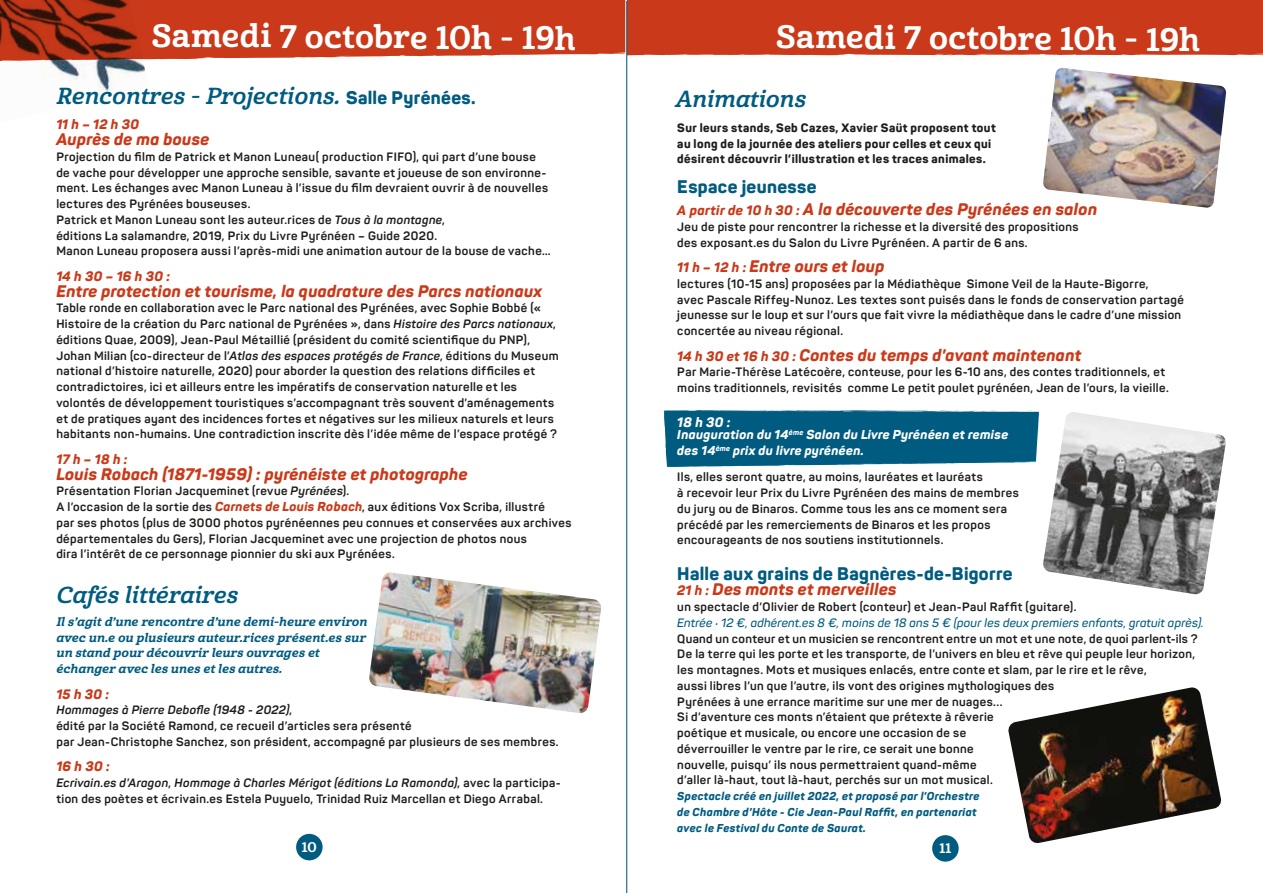
<style>
.page{position:relative;width:1263px;height:893px;background:#fff}
.page>*{position:absolute;margin:0;border:0;box-sizing:border-box;transform-origin:0 0}
.t1{font:31.65px "Cabrito Nor Bol";letter-spacing:.005em;color:#fff}
.t2{font:22.5px "Cabrito Nor Bol It";letter-spacing:.005em;color:#005b80}
.t3{font:800 18px "Panton";letter-spacing:.02em;color:#005b80}
.t4{font:italic 800 16.5px "Panton";letter-spacing:.025em;color:#ca3919}
.t5{font:italic 800 13.5px "Panton";letter-spacing:.025em;color:#ca3919}
.t6{font:italic 800 13.5px "Panton";color:#fff}
.t7{font:13.5px "Cabrito Nor Bol";color:#fff}
.t8{font:italic 800 12.75px/15.8px "Panton";letter-spacing:.03em;color:#fff}
.t9{font:700 12px/15.8px "Panton";letter-spacing:.035em;color:#1d1d1b}
.t10{font:12px/15.8px "Cabrito Nor Ex B It";letter-spacing:.02em;color:#005b80}
.t11{font:800 12px/15.8px "Panton";letter-spacing:.035em;color:#1d1d1b}
.t12{font:italic 600 12px "Panton";letter-spacing:.02em;color:#005b80}
.t13{font:italic 700 12px "Panton";letter-spacing:.03em;color:#1d1d1b}
.t14{font:italic 800 11.25px/15.8px "Panton";letter-spacing:.035em;color:#005b80}
.s1{font-family:"Panton";font-weight:800;font-size:18px}
.s2{font-style:italic}
.s3{font-weight:800;font-style:italic;font-size:12.75px;color:#ca3919}
.s4{font-size:13.5px}
</style>
<div class="page">
<img style="left:42px;top:62px;width:103px;height:30px">
<img style="left:369px;top:572px;width:233px;height:141px">
<div style="left:296px;top:834px;width:27px;height:26px;background:#005b80;border-radius:50%"></div>
<svg style="left:664px;top:410px;width:375px;height:57px;background:#126688"></svg>
<svg style="left:0;top:0;width:1263px;height:62px;background:#c84a2e"></svg>
<img style="left:1043px;top:68px;width:183px;height:140px">
<img style="left:1043px;top:412px;width:183px;height:183px">
<img style="left:1008px;top:687px;width:214px;height:157px">
<div style="left:932px;top:835px;width:27px;height:27px;background:#005b80;border-radius:50%"></div>
<hr style="left:626px;top:1px;width:1px;height:892px;background:#005b80">
<h1 class="t1" style="left:152px;top:17px;width:426px">Samedi 7 octobre 10h - 19h</h1>
<h2 class="t2" style="left:56px;top:82px;width:421px">Rencontres - Projections. <span class="s1">Salle Pyrénées.</span></h2>
<p class="t5" style="left:56px;top:116px;width:84px">11 h – 12 h 30</p>
<h3 class="t4" style="left:56px;top:129px;width:155px">Auprès de ma bouse</h3>
<p class="t9" style="left:56px;top:149px;width:496px">Projection du film de Patrick et Manon Luneau( production FIFO), qui part d’une bouse de vache pour développer une approche sensible, savante et joueuse de son environne&shy;ment. Les échanges avec Manon Luneau à l’issue du film devraient ouvrir à de nouvelles lectures des Pyrénées bouseuses.<br>Patrick et Manon Luneau sont les auteur.rices de <span class="s2">Tous à la montagne</span>,<br>éditions La salamandre, 2019, Prix du Livre Pyrénéen – Guide 2020.<br>Manon Luneau proposera aussi l’après-midi une animation autour de la bouse de vache…</p>
<p class="t5" style="left:56px;top:267px;width:115px">14 h 30 – 16 h 30 :</p>
<h3 class="t4" style="left:56px;top:280px;width:487px">Entre protection et tourisme, la quadrature des Parcs nationaux</h3>
<p class="t9" style="left:56px;top:300px;width:504px">Table ronde en collaboration avec le Parc national des Pyrénées, avec Sophie Bobbé (« Histoire de la création du Parc national de Pyrénées », dans <span class="s2">Histoire des Parcs nationaux</span>, éditions Quae, 2009), Jean-Paul Métaillié (président du comité scientifique du PNP), Johan Milian (co-directeur de l’<span class="s2">Atlas des espaces protégés de France</span>, éditions du Museum national d’histoire naturelle, 2020) pour aborder la question des relations difficiles et contradictoires, ici et ailleurs entre les impératifs de conservation naturelle et les volontés de développement touristiques s’accompagnant très souvent d’aménagements et de pratiques ayant des incidences fortes et négatives sur les milieux naturels et leurs habitants non-humains. Une contradiction inscrite dès l’idée même de l’espace protégé ?</p>
<p class="t5" style="left:56px;top:450px;width:73px">17 h – 18 h :</p>
<h3 class="t4" style="left:56px;top:463px;width:413px">Louis Robach (1871-1959) : pyrénéiste et photographe</h3>
<p class="t9" style="left:56px;top:483px;width:517px">Présentation Florian Jacqueminet (revue <span class="s2">Pyrénées</span>).<br>A l’occasion de la sortie des <span class="s3">Carnets de Louis Robach</span>, aux éditions Vox Scriba, illustré<br>par ses photos (plus de 3000 photos pyrénéennes peu connues et conservées aux archives départementales du Gers), Florian Jacqueminet avec une projection de photos nous<br>dira l’intérêt de ce personnage pionnier du ski aux Pyrénées.</p>
<h2 class="t2" style="left:56px;top:581px;width:183px">Cafés littéraires</h2>
<p class="t10" style="left:56px;top:614px;width:312px">Il s’agit d’une rencontre d’une demi-heure environ avec un.e ou plusieurs auteur.rices présent.es sur un stand pour découvrir leurs ouvrages et échanger avec les unes et les autres.</p>
<p class="t5" style="left:56px;top:685px;width:54px">15 h 30 :</p>
<p class="t13" style="left:56px;top:703px;width:238px">Hommages à Pierre Debofle (1948 - 2022),</p>
<p class="t9" style="left:56px;top:718px;width:504px">édité par la Société Ramond, ce recueil d’articles sera présenté<br>par Jean-Christophe Sanchez, son président, accompagné par plusieurs de ses membres.</p>
<p class="t5" style="left:56px;top:758px;width:55px">16 h 30 :</p>
<p class="t9" style="left:56px;top:775px;width:506px"><span class="s2">Ecrivain.es d’Aragon, Hommage à Charles Mérigot (éditions La Ramonda),</span> avec la participa&shy;tion des poètes et écrivain.es Estela Puyuelo, Trinidad Ruiz Marcellan et Diego Arrabal.</p>
<p class="t7" style="left:302px;top:838px;width:17px">10</p>
<h1 class="t1" style="left:776px;top:18px;width:426px">Samedi 7 octobre 10h - 19h</h1>
<h2 class="t2" style="left:675px;top:85px;width:132px">Animations</h2>
<p class="t11" style="left:677px;top:120px;width:320px">Sur leurs stands, Seb Cazes, Xavier Saüt proposent tout au long de la journée des ateliers pour celles et ceux qui désirent découvrir l’illustration et les traces animales.</p>
<h3 class="t3" style="left:677px;top:175px;width:141px">Espace jeunesse</h3>
<h3 class="t4" style="left:677px;top:199px;width:421px"><span class="s4">A partir de 10 h 30 :</span> A la découverte des Pyrénées en salon</h3>
<p class="t9" style="left:677px;top:219px;width:403px">Jeu de piste pour rencontrer la richesse et la diversité des propositions des exposant.es du Salon du Livre Pyrénéen. A partir de 6 ans.</p>
<h3 class="t4" style="left:677px;top:256px;width:209px"><span class="s4">11 h – 12 h :</span> Entre ours et loup</h3>
<p class="t9" style="left:677px;top:276px;width:508px">lectures (10-15 ans) proposées par la Médiathèque Simone Veil de la Haute-Bigorre,<br>avec Pascale Riffey-Nunoz. Les textes sont puisés dans le fonds de conservation partagé jeunesse sur le loup et sur l’ours que fait vivre la médiathèque dans le cadre d’une mission concertée au niveau régional.</p>
<h3 class="t4" style="left:677px;top:344px;width:405px"><span class="s4">14 h 30 et 16 h 30 :</span> Contes du temps d’avant maintenant</h3>
<p class="t9" style="left:677px;top:364px;width:493px">Par Marie-Thérèse Latécoère, conteuse, pour les 6-10 ans, des contes traditionnels, et moins traditionnels, revisités comme Le petit poulet pyrénéen, Jean de l’ours, la vieille.</p>
<p class="t6" style="left:677px;top:414px;width:55px">18 h 30 :</p>
<p class="t8" style="left:677px;top:427px;width:332px">Inauguration du 14<sup>ème</sup> Salon du Livre Pyrénéen et remise des 14<sup>ème</sup> prix du livre pyrénéen.</p>
<p class="t9" style="left:677px;top:469px;width:343px">Ils, elles seront quatre, au moins, lauréates et lauréats<br>à recevoir leur Prix du Livre Pyrénéen des mains de membres du jury ou de Binaros. Comme tous les ans ce moment sera précédé par les remerciements de Binaros et les propos encourageants de nos soutiens institutionnels.</p>
<h3 class="t3" style="left:677px;top:562px;width:337px">Halle aux grains de Bagnères-de-Bigorre</h3>
<h3 class="t4" style="left:677px;top:579px;width:221px"><span class="s4">21 h :</span> Des monts et merveilles</h3>
<p class="t9" style="left:677px;top:599px;width:401px">un spectacle d’Olivier de Robert (conteur) et Jean-Paul Raffit (guitare).</p>
<p class="t12" style="left:677px;top:615px;width:528px">Entrée : 12 €, adhérent.es 8 €, moins de 18 ans 5 € (pour les deux premiers enfants, gratuit après).</p>
<p class="t9" style="left:677px;top:630px;width:522px">Quand un conteur et un musicien se rencontrent entre un mot et une note, de quoi parlent-ils ?<br>De la terre qui les porte et les transporte, de l’univers en bleu et rêve qui peuple leur horizon, les montagnes. Mots et musiques enlacés, entre conte et slam, par le rire et le rêve,<br>aussi libres l’un que l’autre, ils vont des origines mythologiques des<br>Pyrénées à une errance maritime sur une mer de nuages...<br>Si d’aventure ces monts n’étaient que prétexte à rêverie<br>poétique et musicale, ou encore une occasion de se<br>déverrouiller le ventre par le rire, ce serait une bonne<br>nouvelle, puisqu’ ils nous permettraient quand-même<br>d’aller là-haut, tout là-haut, perchés sur un mot musical.</p>
<p class="t14" style="left:677px;top:788px;width:304px">Spectacle créé en juillet 2022, et proposé par l’Orchestre de Chambre d’Hôte - Cie Jean-Paul Raffit, en partenariat avec le Festival du Conte de Saurat.</p>
<p class="t7" style="left:939px;top:840px;width:13px">11</p>
</div>
